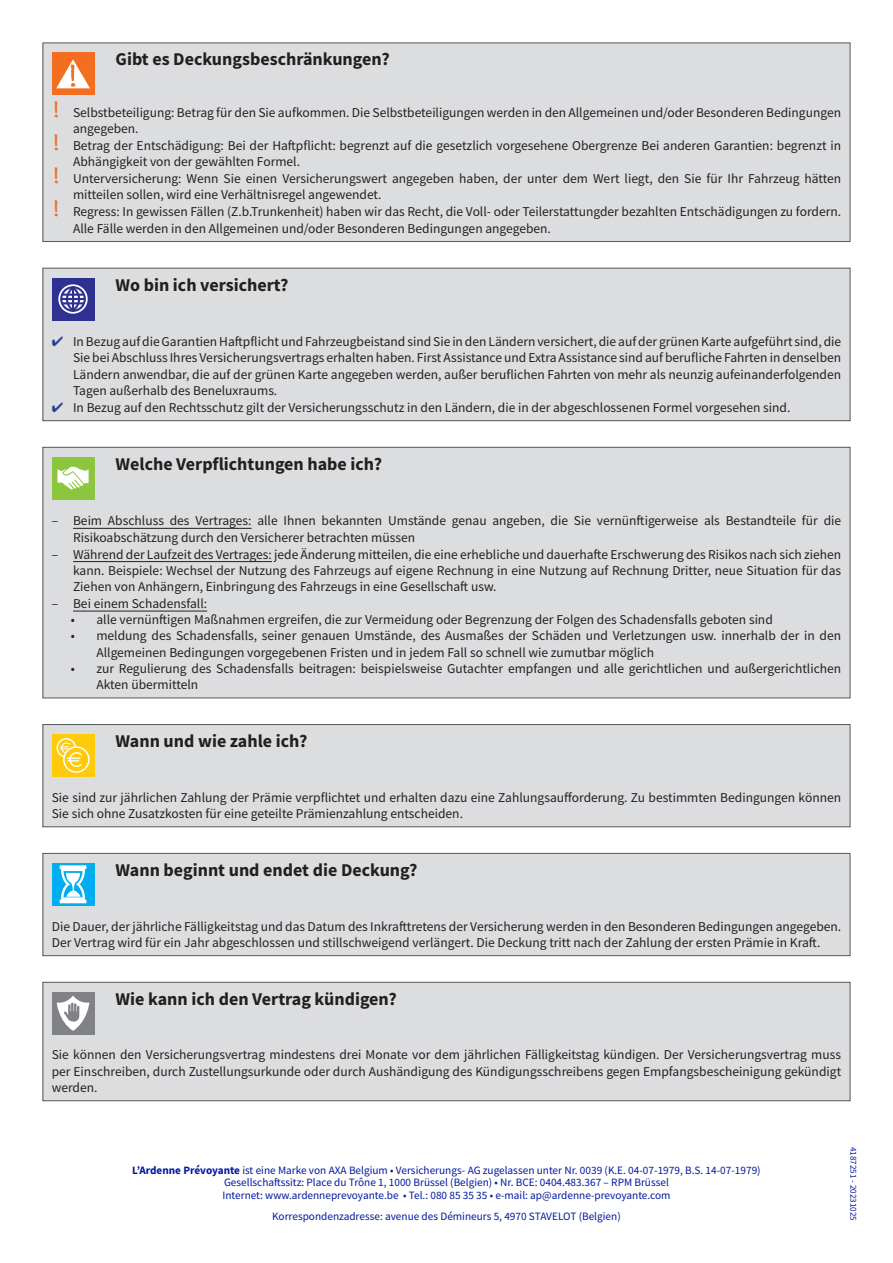
<style>
.page{position:relative;width:893px;height:1263px;background:#fff}
.page>*{position:absolute;margin:0;border:0;box-sizing:border-box;transform-origin:0 0}
.t1{font:700 18px "Source Sans Pro";color:#231f20}
.t2{font:13.5px/16.2px "Source Sans Pro";color:#231f20}
.t3{font:11.25px/12.8px "Source Sans Pro";color:#00199f;text-align:center}
.t4{font:9px "Source Sans Pro";color:#00199f}
.s1{font-family:"Bradley Hand ITCTT";font-weight:700;font-size:28.5px;color:#f36e21}
.s2{color:#253f8e}
.s3{font-weight:700}
</style>
<div class="page">
<div style="left:43px;top:724px;width:807px;height:103px;background:#dcdddf"></div>
<div style="left:43px;top:724px;width:807px;height:103px;border:1px solid #57585a"></div>
<div style="left:52px;top:734px;width:42px;height:43px;background:#feca0a"></div>
<div style="left:56px;top:738px;width:20px;height:20px;border:2px solid #fff;border-radius:50%"></div>
<svg style="left:64px;top:747px;width:25px;height:25px"></svg>
<div style="left:63px;top:746px;width:27px;height:27px;border:2px solid #fff;border-radius:50%"></div>
<svg style="left:60px;top:742px;width:22px;height:25px"></svg>
<div style="left:43px;top:853px;width:807px;height:103px;background:#dcdddf"></div>
<div style="left:43px;top:853px;width:807px;height:103px;border:1px solid #57585a"></div>
<div style="left:52px;top:863px;width:42px;height:42px;background:#00aeef"></div>
<svg style="left:60px;top:865px;width:26px;height:38px"></svg>
<div style="left:43px;top:982px;width:807px;height:119px;background:#dcdddf"></div>
<div style="left:43px;top:982px;width:807px;height:119px;border:1px solid #57585a"></div>
<div style="left:52px;top:992px;width:42px;height:42px;background:#808285"></div>
<svg style="left:57px;top:995px;width:32px;height:36px"></svg>
<div style="left:43px;top:447px;width:807px;height:251px;background:#dcdddf"></div>
<hr style="left:73px;top:528px;width:179px;height:1px;background:#231f20">
<hr style="left:73px;top:561px;width:199px;height:1px;background:#231f20">
<hr style="left:73px;top:611px;width:134px;height:1px;background:#231f20">
<div style="left:43px;top:447px;width:807px;height:251px;border:1px solid #57585a"></div>
<div style="left:52px;top:457px;width:42px;height:42px;background:#8bc63e"></div>
<svg style="left:57px;top:467px;width:32px;height:23px"></svg>
<div style="left:43px;top:268px;width:807px;height:153px;background:#dcdddf"></div>
<div style="left:43px;top:268px;width:807px;height:153px;border:1px solid #57585a"></div>
<div style="left:52px;top:278px;width:42px;height:42px;background:#2e3092"></div>
<svg style="left:58px;top:284px;width:30px;height:30px"></svg>
<svg style="left:59px;top:285px;width:28px;height:29px"></svg>
<hr style="left:62px;top:294px;width:22px;height:2px;background:#2e3092">
<hr style="left:62px;top:302px;width:22px;height:2px;background:#2e3092">
<div style="left:43px;top:43px;width:807px;height:199px;background:#dcdddf"></div>
<div style="left:43px;top:43px;width:807px;height:199px;border:1px solid #57585a"></div>
<div style="left:52px;top:53px;width:42px;height:42px;background:#f36e21"></div>
<svg style="left:56px;top:59px;width:34px;height:29px"></svg>
<h1 class="t1" style="left:116px;top:47px;width:276px">Gibt es Deckungsbeschränkungen?</h1>
<p class="t2" style="left:52px;top:104px;width:791px"><span class="s1">!</span> Selbstbeteiligung: Betrag für den Sie aufkommen. Die Selbstbeteiligungen werden in den Allgemeinen und/oder Besonderen Bedingungen</p>
<p class="t2" style="left:73px;top:120px;width:67px">angegeben.</p>
<p class="t2" style="left:52px;top:137px;width:791px"><span class="s1">!</span> Betrag der Entschädigung: Bei der Haftpflicht: begrenzt auf die gesetzlich vorgesehene Obergrenze Bei anderen Garantien: begrenzt in</p>
<p class="t2" style="left:73px;top:153px;width:229px">Abhängigkeit von der gewählten Formel.</p>
<p class="t2" style="left:52px;top:171px;width:791px"><span class="s1">!</span> Unterversicherung: Wenn Sie einen Versicherungswert angegeben haben, der unter dem Wert liegt, den Sie für Ihr Fahrzeug hätten</p>
<p class="t2" style="left:73px;top:187px;width:310px">mitteilen sollen, wird eine Verhältnisregel angewendet.</p>
<p class="t2" style="left:52px;top:204px;width:791px"><span class="s1">!</span> Regress: In gewissen Fällen (Z.b.Trunkenheit) haben wir das Recht, die Voll- oder Teilerstattungder bezahlten Entschädigungen zu fordern.</p>
<p class="t2" style="left:73px;top:220px;width:479px">Alle Fälle werden in den Allgemeinen und/oder Besonderen Bedingungen angegeben.</p>
<h1 class="t1" style="left:116px;top:272px;width:174px">Wo bin ich versichert?</h1>
<p class="t2" style="left:73px;top:333px;width:770px;text-align:justify;text-indent:-21px"><span class="s2">✔</span> In Bezug auf die Garantien Haftpflicht und Fahrzeugbeistand sind Sie in den Ländern versichert, die auf der grünen Karte aufgeführt sind, die Sie bei Abschluss Ihres Versicherungsvertrags erhalten haben. First Assistance und Extra Assistance sind auf berufliche Fahrten in denselben Ländern anwendbar, die auf der grünen Karte angegeben werden, außer beruflichen Fahrten von mehr als neunzig aufeinanderfolgenden Tagen außerhalb des Beneluxraums.</p>
<p class="t2" style="left:52px;top:399px;width:740px"><span class="s2">✔</span> In Bezug auf den Rechtsschutz gilt der Versicherungsschutz in den Ländern, die in der abgeschlossenen Formel vorgesehen sind.</p>
<h1 class="t1" style="left:116px;top:451px;width:268px">Welche Verpflichtungen habe ich?</h1>
<p class="t2" style="left:73px;top:513px;width:770px;text-indent:-21px">– Beim Abschluss des Vertrages: alle Ihnen bekannten Umstände genau angeben, die Sie vernünftigerweise als Bestandteile für die<br>Risikoabschätzung durch den Versicherer betrachten müssen</p>
<p class="t2" style="left:73px;top:546px;width:770px;text-align:justify;text-indent:-21px">– Während der Laufzeit des Vertrages: jede Änderung mitteilen, die eine erhebliche und dauerhafte Erschwerung des Risikos nach sich ziehen kann. Beispiele: Wechsel der Nutzung des Fahrzeugs auf eigene Rechnung in eine Nutzung auf Rechnung Dritter, neue Situation für das Ziehen von Anhängern, Einbringung des Fahrzeugs in eine Gesellschaft usw.</p>
<p class="t2" style="left:52px;top:595px;width:157px">– Bei einem Schadensfall:</p>
<p class="t2" style="left:71px;top:612px;width:703px">• alle vernünftigen Maßnahmen ergreifen, die zur Vermeidung oder Begrenzung der Folgen des Schadensfalls geboten sind</p>
<p class="t2" style="left:96px;top:628px;width:746px;text-indent:-26px">• meldung des Schadensfalls, seiner genauen Umstände, des Ausmaßes der Schäden und Verletzungen usw. innerhalb der in den<br>Allgemeinen Bedingungen vorgegebenen Fristen und in jedem Fall so schnell wie zumutbar möglich</p>
<p class="t2" style="left:96px;top:660px;width:746px;text-indent:-26px">• zur Regulierung des Schadensfalls beitragen: beispielsweise Gutachter empfangen und alle gerichtlichen und außergerichtlichen<br>Akten übermitteln</p>
<h1 class="t1" style="left:116px;top:729px;width:193px">Wann und wie zahle ich?</h1>
<p class="t2" style="left:52px;top:789px;width:791px">Sie sind zur jährlichen Zahlung der Prämie verpflichtet und erhalten dazu eine Zahlungsaufforderung. Zu bestimmten Bedingungen können<br>Sie sich ohne Zusatzkosten für eine geteilte Prämienzahlung entscheiden.</p>
<h1 class="t1" style="left:116px;top:858px;width:303px">Wann beginnt und endet die Deckung?</h1>
<p class="t2" style="left:52px;top:918px;width:791px">Die Dauer, der jährliche Fälligkeitstag und das Datum des Inkrafttretens der Versicherung werden in den Besonderen Bedingungen angegeben.<br>Der Vertrag wird für ein Jahr abgeschlossen und stillschweigend verlängert. Die Deckung tritt nach der Zahlung der ersten Prämie in Kraft.</p>
<h1 class="t1" style="left:116px;top:986px;width:283px">Wie kann ich den Vertrag kündigen?</h1>
<p class="t2" style="left:52px;top:1047px;width:791px;text-align:justify">Sie können den Versicherungsvertrag mindestens drei Monate vor dem jährlichen Fälligkeitstag kündigen. Der Versicherungsvertrag muss per Einschreiben, durch Zustellungsurkunde oder durch Aushändigung des Kündigungsschreibens gegen Empfangsbescheinigung gekündigt werden.</p>
<p class="t3" style="left:132px;top:1163px;width:630px"><span class="s3">L’Ardenne Prévoyante</span> ist eine Marke von AXA Belgium • Versicherungs- AG zugelassen unter Nr. 0039 (K.E. 04-07-1979, B.S. 14-07-1979)<br>Gesellschaftssitz: Place du Trône 1, 1000 Brüssel (Belgien) • Nr. BCE: 0404.483.367 – RPM Brüssel<br>Internet: www.ardenneprevoyante.be • Tel.: 080 85 35 35 • e-mail: ap@ardenne-prevoyante.com</p>
<p class="t3" style="left:272px;top:1210px;width:350px">Korrespondenzadresse: avenue des Démineurs 5, 4970 STAVELOT (Belgien)</p>
<p class="t4" style="left:859px;top:1147px;width:75px;rotate:90deg">4187251 - 20231025</p>
</div>
